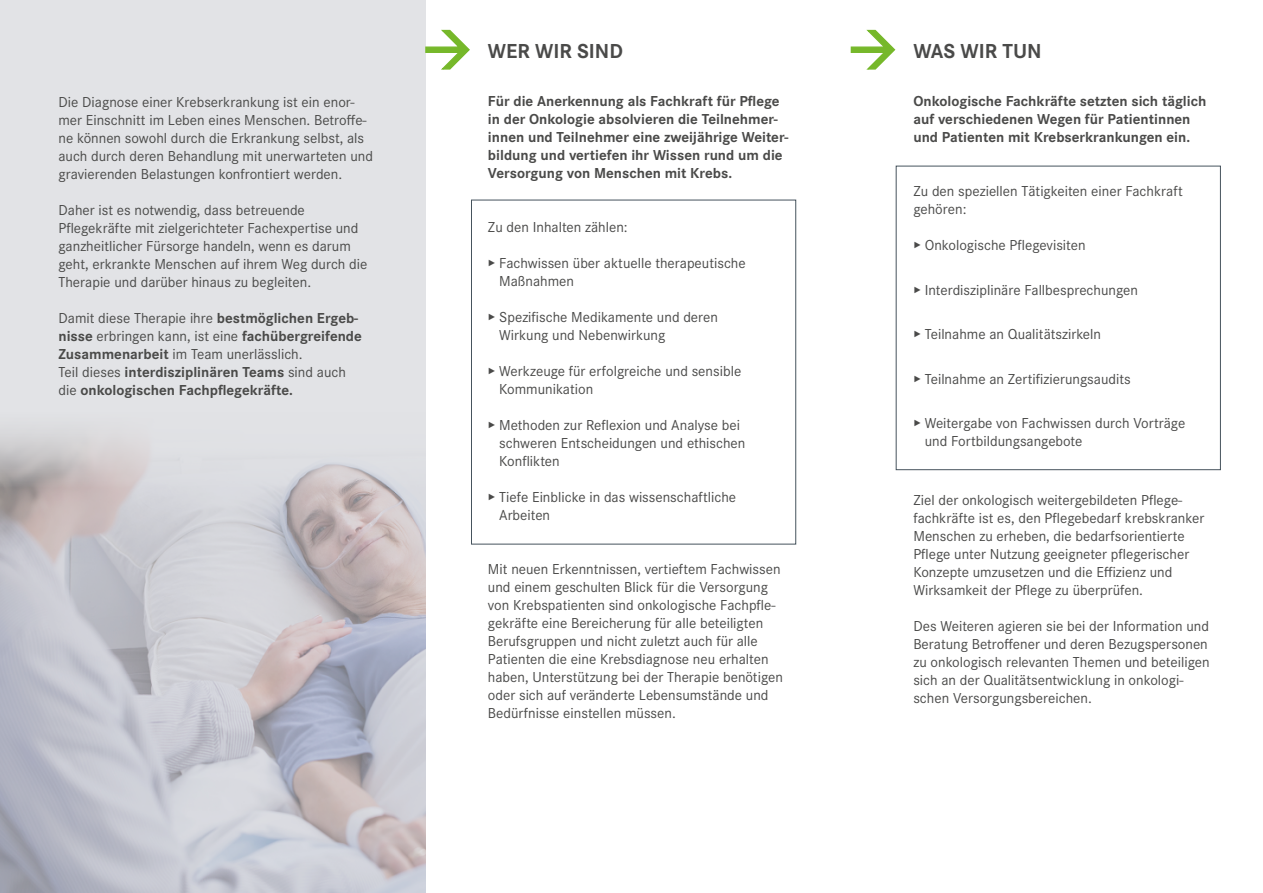
<style>
.page{position:relative;width:1263px;height:893px;background:#fff}
.page>*{position:absolute;margin:0;border:0;box-sizing:border-box;transform-origin:0 0}
.t1{font:700 21px "Corporate S";color:#4a4a49}
.t2{font:15px/18px "Corporate S";color:#4a4a49}
.t3{font:700 15px/18px "Corporate S";color:#4a4a49}
.s1{font-weight:400}
.s2{font-weight:600}
</style>
<div class="page">
<div style="left:0;top:0;width:425px;height:893px;background:#e2e3e6"></div>
<img style="left:0;top:432px;width:425px;height:461px">
<svg style="left:425px;top:29px;width:45px;height:42px"></svg>
<svg style="left:850px;top:29px;width:46px;height:41px"></svg>
<div style="left:471px;top:200px;width:325px;height:344px;border:1px solid #46535d"></div>
<p class="t2" style="left:58px;top:93px;width:316px">Die Diagnose einer Krebserkrankung ist ein enor&shy;mer Einschnitt im Leben eines Menschen. Betroffe&shy;ne können sowohl durch die Erkrankung selbst, als auch durch deren Behandlung mit unerwarteten und gravierenden Belastungen konfrontiert werden.</p>
<p class="t2" style="left:58px;top:201px;width:310px">Daher ist es notwendig, dass betreuende Pflegekräfte mit zielgerichteter Fachexpertise und ganzheitlicher Fürsorge handeln, wenn es darum geht, erkrankte Menschen auf ihrem Weg durch die Therapie und darüber hinaus zu begleiten.</p>
<p class="t3" style="left:58px;top:309px;width:305px"><span class="s1">Damit diese Therapie ihre</span> bestmöglichen Ergeb&shy;nisse <span class="s1">erbringen kann, ist eine</span> fachübergreifende Zusammenarbeit <span class="s1">im Team unerlässlich.<br>Teil dieses</span> interdisziplinären Teams <span class="s1">sind auch die</span> onkologischen Fachpflegekräfte.</p>
<h1 class="t1" style="left:488px;top:39px;width:137px">WER WIR SIND</h1>
<p class="t3" style="left:488px;top:93px;width:302px">Für die Anerkennung als Fachkraft für Pflege in der Onkologie absolvieren die Teilnehmer&shy;innen und Teilnehmer eine zweijährige Weiter&shy;bildung und vertiefen ihr Wissen rund um die Versorgung von Menschen mit Krebs.</p>
<p class="t2" style="left:488px;top:218px;width:141px">Zu den Inhalten zählen:</p>
<p class="t2" style="left:499px;top:254px;width:248px;text-indent:-11px"><span class="s2">▸</span> Fachwissen über aktuelle therapeutische<br>Maßnahmen</p>
<p class="t2" style="left:499px;top:308px;width:220px;text-indent:-11px"><span class="s2">▸</span> Spezifische Medikamente und deren<br>Wirkung und Nebenwirkung</p>
<p class="t2" style="left:499px;top:362px;width:244px;text-indent:-11px"><span class="s2">▸</span> Werkzeuge für erfolgreiche und sensible<br>Kommunikation</p>
<p class="t2" style="left:499px;top:416px;width:248px;text-indent:-11px"><span class="s2">▸</span> Methoden zur Reflexion und Analyse bei schweren Entscheidungen und ethischen<br>Konflikten</p>
<p class="t2" style="left:499px;top:488px;width:238px;text-indent:-11px"><span class="s2">▸</span> Tiefe Einblicke in das wissenschaftliche<br>Arbeiten</p>
<p class="t2" style="left:488px;top:560px;width:296px">Mit neuen Erkenntnissen, vertieftem Fachwissen und einem geschulten Blick für die Versorgung von Krebspatienten sind onkologische Fachpfle&shy;gekräfte eine Bereicherung für alle beteiligten Berufsgruppen und nicht zuletzt auch für alle Patienten die eine Krebsdiagnose neu erhalten haben, Unterstützung bei der Therapie benötigen oder sich auf veränderte Lebensumstände und Bedürfnisse einstellen müssen.</p>
<h1 class="t1" style="left:913px;top:39px;width:130px">WAS WIR TUN</h1>
<p class="t3" style="left:913px;top:93px;width:294px">Onkologische Fachkräfte setzten sich täglich auf verschiedenen Wegen für Patientinnen und Patienten mit Krebserkrankungen ein.</p>
<p class="t2" style="left:913px;top:182px;width:271px">Zu den speziellen Tätigkeiten einer Fachkraft gehören:</p>
<p class="t2" style="left:913px;top:236px;width:174px"><span class="s2">▸</span> Onkologische Pflegevisiten</p>
<p class="t2" style="left:913px;top:281px;width:226px"><span class="s2">▸</span> Interdisziplinäre Fallbesprechungen</p>
<p class="t2" style="left:913px;top:325px;width:189px"><span class="s2">▸</span> Teilnahme an Qualitätszirkeln</p>
<p class="t2" style="left:913px;top:370px;width:219px"><span class="s2">▸</span> Teilnahme an Zertifizierungsaudits</p>
<p class="t2" style="left:925px;top:414px;width:262px;text-indent:-11px"><span class="s2">▸</span> Weitergabe von Fachwissen durch Vorträge und Fortbildungsangebote</p>
<p class="t2" style="left:913px;top:491px;width:292px">Ziel der onkologisch weitergebildeten Pflege&shy;fachkräfte ist es, den Pflegebedarf krebskranker Menschen zu erheben, die bedarfsorientierte Pflege unter Nutzung geeigneter pflegerischer Konzepte umzusetzen und die Effizienz und Wirksamkeit der Pflege zu überprüfen.</p>
<p class="t2" style="left:913px;top:617px;width:298px">Des Weiteren agieren sie bei der Information und Beratung Betroffener und deren Bezugspersonen zu onkologisch relevanten Themen und beteiligen sich an der Qualitätsentwicklung in onkologi&shy;schen Versorgungsbereichen.</p>
</div>
